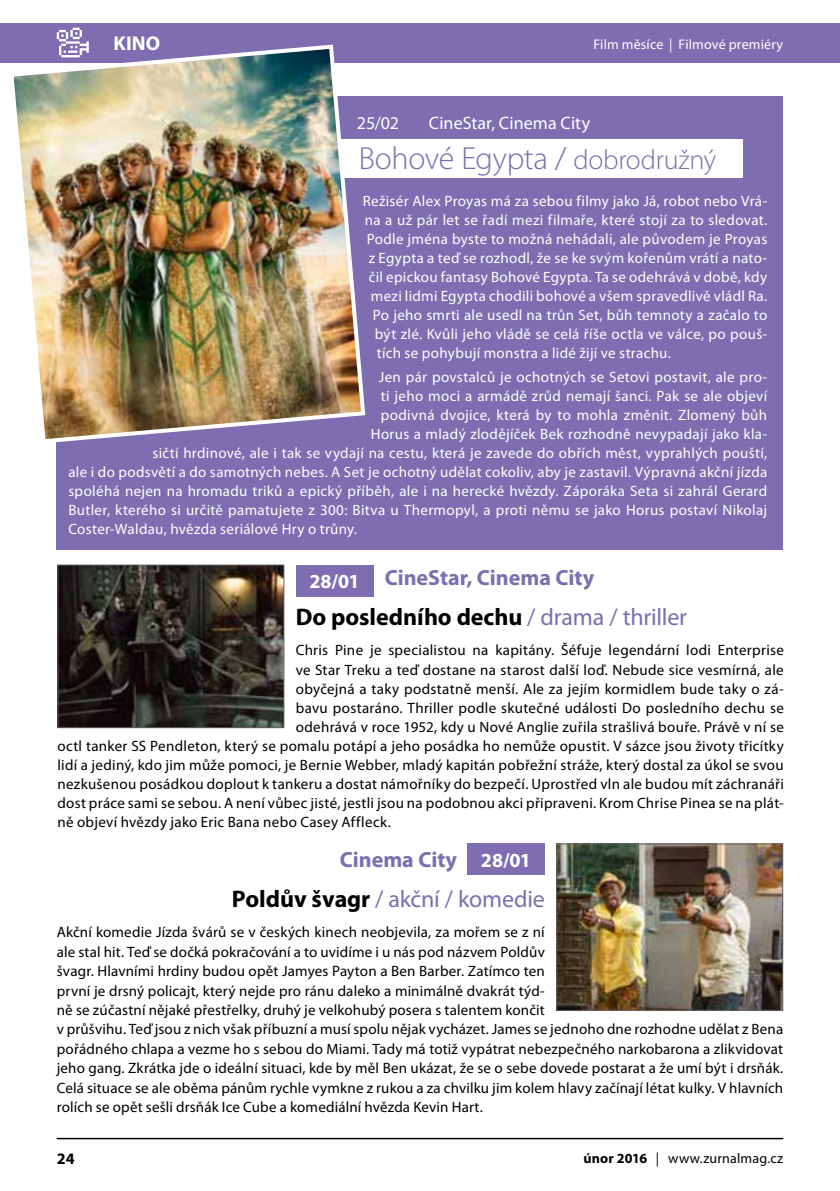
<style>
.page{position:relative;width:840px;height:1191px;background:#fff}
.page>*{position:absolute;margin:0;border:0;box-sizing:border-box;transform-origin:0 0}
.t1{font:300 32px "Myriad Pro";letter-spacing:-.01em;color:#7c6eb0}
.t2{font:700 24px "Myriad Pro";color:#000}
.t3{font:24px "Myriad Pro";letter-spacing:-.01em;color:#7c6eb0}
.t4{font:700 22px "Myriad Pro";color:#7c6eb0}
.t5{font:700 20px "Myriad Pro";color:#fff}
.t6{font:18px "Myriad Pro";color:#fff}
.t7{font:700 16px "Myriad Pro";color:#000}
.t8{font:15px/19.4px "Myriad Pro";letter-spacing:.015em;color:#000}
.t9{font:15px "Myriad Pro";letter-spacing:.02em;color:#fff}
.t10{font:14px "Myriad Pro";letter-spacing:.01em;color:#fff}
.t11{font:14px "Myriad Pro";letter-spacing:.01em;color:#000}
.s1{font-size:28px}
.s2{font-weight:400;color:#7c6eb0}
.s3{font-weight:700;color:#000}
.s4{font-weight:700}
</style>
<div class="page">
<div style="left:0;top:23px;width:839px;height:39px;background:#7c6eb0"></div>
<svg style="left:57px;top:28px;width:32px;height:14px"></svg>
<hr style="left:57px;top:1137px;width:725px;height:2px;background:#000">
<img style="left:59px;top:566px;width:223px;height:160px">
<div style="left:57px;top:564px;width:227px;height:164px;border:1px solid #646363"></div>
<div style="left:295px;top:565px;width:78px;height:31px;background:#7c6eb0"></div>
<div style="left:56px;top:97px;width:726px;height:453px;background:#7c6eb0"></div>
<div style="left:269px;top:139px;width:473px;height:38px;background:#fff"></div>
<img style="left:7px;top:42px;width:360px;height:401px">
<img style="left:558px;top:845px;width:222px;height:163px">
<div style="left:556px;top:843px;width:226px;height:167px;border:1px solid #646363"></div>
<div style="left:467px;top:843px;width:77px;height:31px;background:#7c6eb0"></div>
<h3 class="t5" style="left:113px;top:30px;width:48px">KINO</h3>
<p class="t10" style="left:593px;top:35px;width:191px">Film měsíce | Filmové premiéry</p>
<p class="t6" style="left:356px;top:111px;width:44px">25/02</p>
<p class="t6" style="left:428px;top:111px;width:163px">CineStar, Cinema City</p>
<h1 class="t1" style="left:358px;top:139px;width:358px">Bohové Egypta / <span class="s1">dobrodružný</span></h1>
<p class="t9" style="left:362px;top:191px;width:405px">Režisér Alex Proyas má za sebou filmy jako Já, robot nebo Vrá-</p>
<p class="t9" style="left:364px;top:210px;width:403px">na a už pár let se řadí mezi filmaře, které stojí za to sledovat.</p>
<p class="t9" style="left:366px;top:229px;width:402px">Podle jména byste to možná nehádali, ale původem je Proyas</p>
<p class="t9" style="left:368px;top:248px;width:399px">z Egypta a teď se rozhodl, že se ke svým kořenům vrátí a nato-</p>
<p class="t9" style="left:368px;top:267px;width:399px">čil epickou fantasy Bohové Egypta. Ta se odehrává v době, kdy</p>
<p class="t9" style="left:370px;top:286px;width:397px">mezi lidmi Egypta chodili bohové a všem spravedlivě vládl Ra.</p>
<p class="t9" style="left:372px;top:305px;width:396px">Po jeho smrti ale usedl na trůn Set, bůh temnoty a začalo to</p>
<p class="t9" style="left:374px;top:324px;width:393px">být zlé. Kvůli jeho vládě se celá říše octla ve válce, po pouš-</p>
<p class="t9" style="left:376px;top:343px;width:295px">tích se pohybují monstra a lidé žijí ve strachu.</p>
<p class="t9" style="left:378px;top:368px;width:390px">Jen pár povstalců je ochotných se Setovi postavit, ale pro-</p>
<p class="t9" style="left:380px;top:387px;width:388px">ti jeho moci a armádě zrůd nemají šanci. Pak se ale objeví</p>
<p class="t9" style="left:380px;top:406px;width:387px">podivná dvojice, která by to mohla změnit. Zlomený bůh</p>
<p class="t9" style="left:370px;top:425px;width:397px">Horus a mladý zlodějíček Bek rozhodně nevypadají jako kla-</p>
<p class="t9" style="left:152px;top:444px;width:616px">sičtí hrdinové, ale i tak se vydají na cestu, která je zavede do obřích měst, vyprahlých pouští,</p>
<p class="t9" style="left:68px;top:463px;width:700px">ale i do podsvětí a do samotných nebes. A Set je ochotný udělat cokoliv, aby je zastavil. Výpravná akční jízda</p>
<p class="t9" style="left:68px;top:482px;width:700px">spoléhá nejen na hromadu triků a epický příběh, ale i na herecké hvězdy. Záporáka Seta si zahrál Gerard</p>
<p class="t9" style="left:68px;top:501px;width:699px">Butler, kterého si určitě pamatujete z 300: Bitva u Thermopyl, a proti němu se jako Horus postaví Nikolaj</p>
<p class="t9" style="left:68px;top:520px;width:290px">Coster-Waldau, hvězda seriálové Hry o trůny.</p>
<h3 class="t4" style="left:384px;top:563px;width:211px">CineStar, Cinema City</h3>
<h2 class="t2" style="left:295px;top:601px;width:392px">Do posledního dechu <span class="s2">/ drama / thriller</span></h2>
<p class="t8" style="left:295px;top:640px;width:489px">Chris Pine je specialistou na kapitány. Šéfuje legendární lodi Enterprise</p>
<p class="t8" style="left:295px;top:659px;width:489px">ve Star Treku a teď dostane na starost další loď. Nebude sice vesmírná, ale</p>
<p class="t8" style="left:295px;top:678px;width:489px">obyčejná a taky podstatně menší. Ale za jejím kormidlem bude taky o zá-</p>
<p class="t8" style="left:295px;top:697px;width:489px">bavu postaráno. Thriller podle skutečné události Do posledního dechu se</p>
<p class="t8" style="left:295px;top:716px;width:489px">odehrává v roce 1952, kdy u Nové Anglie zuřila strašlivá bouře. Právě v ní se</p>
<p class="t8" style="left:57px;top:735px;width:727px">octl tanker SS Pendleton, který se pomalu potápí a jeho posádka ho nemůže opustit. V sázce jsou životy třicítky</p>
<p class="t8" style="left:57px;top:754px;width:727px">lidí a jediný, kdo jim může pomoci, je Bernie Webber, mladý kapitán pobřežní stráže, který dostal za úkol se svou</p>
<p class="t8" style="left:57px;top:773px;width:727px">nezkušenou posádkou doplout k tankeru a dostat námořníky do bezpečí. Uprostřed vln ale budou mít záchranáři</p>
<p class="t8" style="left:57px;top:792px;width:727px">dost práce sami se sebou. A není vůbec jisté, jestli jsou na podobnou akci připraveni. Krom Chrise Pinea se na plát-</p>
<p class="t8" style="left:57px;top:811px;width:335px">ně objeví hvězdy jako Eric Bana nebo Casey Affleck.</p>
<h3 class="t5" style="left:309px;top:568px;width:51px">28/01</h3>
<h3 class="t4" style="left:339px;top:844px;width:119px">Cinema City</h3>
<h2 class="t3" style="left:232px;top:884px;width:314px"><span class="s3">Poldův švagr</span> / akční / komedie</h2>
<p class="t8" style="left:57px;top:922px;width:727px">Akční komedie Jízda švárů se v českých kinech neobjevila, za mořem se z ní<br>ale stal hit. Teď se dočká pokračování a to uvidíme i u nás pod názvem Poldův<br>švagr. Hlavními hrdiny budou opět Jamyes Payton a Ben Barber. Zatímco ten<br>první je drsný policajt, který nejde pro ránu daleko a minimálně dvakrát týd-<br>ně se zúčastní nějaké přestřelky, druhý je velkohubý posera s talentem končit<br>v průšvihu. Teď jsou z nich však příbuzní a musí spolu nějak vycházet. James se jednoho dne rozhodne udělat z Bena pořádného chlapa a vezme ho s sebou do Miami. Tady má totiž vypátrat nebezpečného narkobarona a zlikvidovat jeho gang. Zkrátka jde o ideální situaci, kde by měl Ben ukázat, že se o sebe dovede postarat a že umí být i drsňák.<br>Celá situace se ale oběma pánům rychle vymkne z rukou a za chvilku jim kolem hlavy začínají létat kulky. V hlavních rolích se opět sešli drsňák Ice Cube a komediální hvězda Kevin Hart.</p>
<h3 class="t5" style="left:480px;top:846px;width:52px">28/01</h3>
<p class="t7" style="left:57px;top:1148px;width:19px">24</p>
<p class="t11" style="left:583px;top:1149px;width:201px"><span class="s4">únor 2016</span> | www.zurnalmag.cz</p>
</div>
